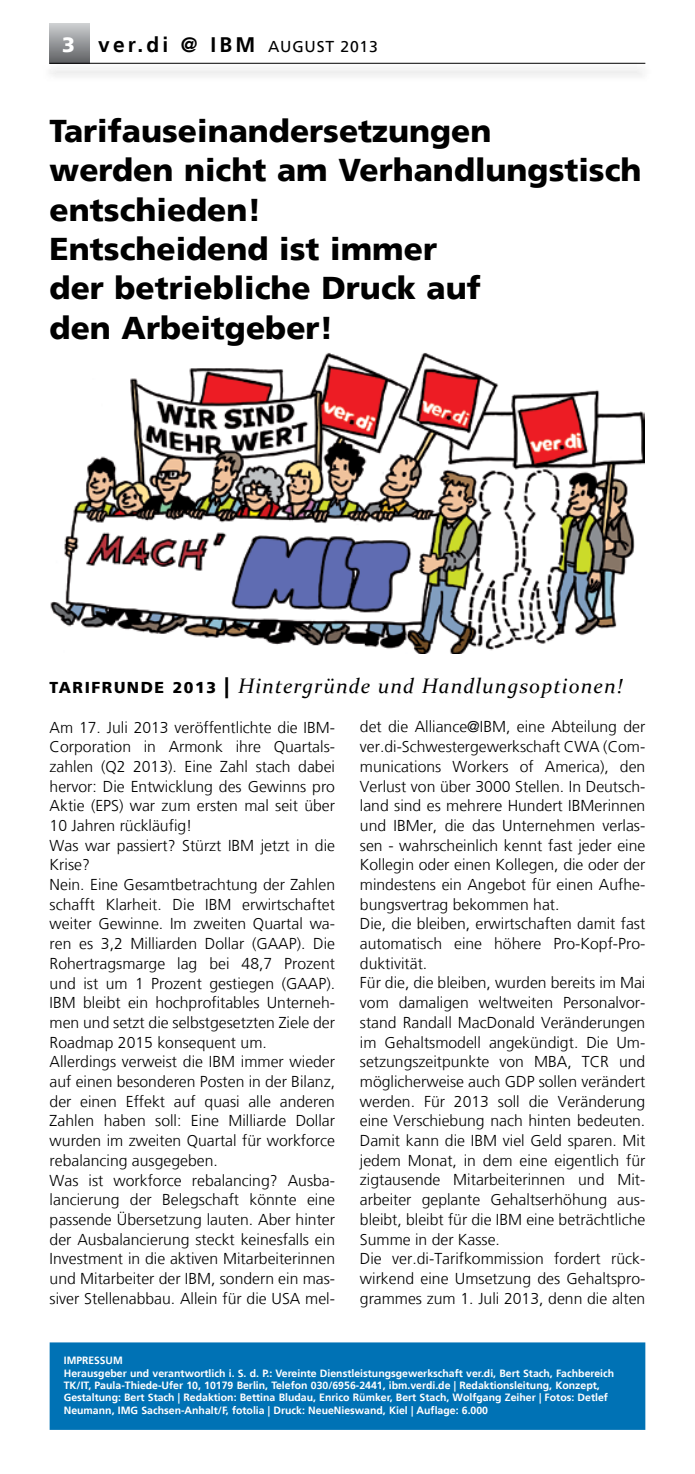
<style>
.page{position:relative;width:695px;height:1474px;background:#fff}
.page>*{position:absolute;margin:0;border:0;box-sizing:border-box;transform-origin:0 0}
.t1{font:900 31.5px/39.4px "Frutiger";color:#000}
.t2{font:italic 21px "Constantia";letter-spacing:.05em;color:#000}
.t3{font:700 21px "Frutiger";letter-spacing:.15em;color:#000}
.t4{font:300 15.75px/19.6px "Frutiger";color:#000}
.t5{font:700 10.5px/12.2px "Frutiger";color:#fff}
.s1{font-weight:900;color:#fff}
.s2{font-weight:400;font-size:15.75px}
.s3{font-family:"Frutiger";font-weight:900;font-style:normal;font-size:15.75px}
.s4{font-family:"Frutiger";font-weight:900;font-style:normal}
</style>
<div class="page">
<div style="left:50px;top:24px;width:39px;height:39px;background:linear-gradient(to bottom,#cbcdcf,#5f6063)"></div>
<div style="left:42px;top:62px;width:611px;height:20px;background:#f5f5f5"></div>
<hr style="left:50px;top:63px;width:595px;height:1px;background:#000">
<div style="left:50px;top:1343px;width:594px;height:85px;background:#0072b5"></div>
<div style="left:50px;top:1342px;width:595px;height:87px;border:2px solid #0072b5"></div>
<img style="left:50px;top:352px;width:594px;height:301px">
<h2 class="t3" style="left:62px;top:32px;width:317px"><span class="s1">3</span> ver.di @ IBM <span class="s2">AUGUST 2013</span></h2>
<h1 class="t1" style="left:50px;top:111px;width:593px">Tarifauseinandersetzungen<br>werden nicht am Verhandlungstisch entschieden!<br>Entscheidend ist immer<br>der betriebliche Druck auf<br>den Arbeitgeber!</h1>
<h2 class="t2" style="left:50px;top:671px;width:574px"><span class="s3">TARIFRUNDE 2013</span> <span class="s4">|</span> Hintergründe und Handlungsoptionen!</h2>
<p class="t4" style="left:50px;top:717px;width:287px">Am 17. Juli 2013 veröffentlichte die IBM-Corporation in Armonk ihre Quartals&shy;zahlen (Q2 2013). Eine Zahl stach dabei hervor: Die Entwicklung des Gewinns pro Aktie (EPS) war zum ersten mal seit über 10 Jahren rückläufig!<br>Was war passiert? Stürzt IBM jetzt in die Krise?<br>Nein. Eine Gesamtbetrachtung der Zahlen schafft Klarheit. Die IBM erwirtschaftet weiter Gewinne. Im zweiten Quartal wa&shy;ren es 3,2 Milliarden Dollar (GAAP). Die Rohertragsmarge lag bei 48,7 Prozent und ist um 1 Prozent gestiegen (GAAP).<br>IBM bleibt ein hochprofitables Unterneh&shy;men und setzt die selbstgesetzten Ziele der Roadmap 2015 konsequent um.<br>Allerdings verweist die IBM immer wieder auf einen besonderen Posten in der Bilanz, der einen Effekt auf quasi alle anderen Zahlen haben soll: Eine Milliarde Dollar wurden im zweiten Quartal für workforce rebalancing ausgegeben.<br>Was ist workforce rebalancing? Ausba&shy;lancierung der Belegschaft könnte eine passende Übersetzung lauten. Aber hinter der Ausbalancierung steckt keinesfalls ein Investment in die aktiven Mitarbeiterinnen und Mitarbeiter der IBM, sondern ein mas&shy;siver Stellenabbau. Allein für die USA mel-</p>
<p class="t4" style="left:360px;top:717px;width:287px">det die Alliance@IBM, eine Abteilung der ver.di-Schwestergewerkschaft CWA (Com&shy;munications Workers of America), den Verlust von über 3000 Stellen. In Deutsch&shy;land sind es mehrere Hundert IBMerinnen und IBMer, die das Unternehmen verlas&shy;sen - wahrscheinlich kennt fast jeder eine Kollegin oder einen Kollegen, die oder der mindestens ein Angebot für einen Aufhe&shy;bungsvertrag bekommen hat.<br>Die, die bleiben, erwirtschaften damit fast automatisch eine höhere Pro-Kopf-Pro&shy;duktivität.<br>Für die, die bleiben, wurden bereits im Mai vom damaligen weltweiten Personalvor&shy;stand Randall MacDonald Veränderungen im Gehaltsmodell angekündigt. Die Um&shy;setzungszeitpunkte von MBA, TCR und möglicherweise auch GDP sollen verändert werden. Für 2013 soll die Veränderung eine Verschiebung nach hinten bedeuten.<br>Damit kann die IBM viel Geld sparen. Mit jedem Monat, in dem eine eigentlich für zigtausende Mitarbeiterinnen und Mit&shy;arbeiter geplante Gehaltserhöhung aus&shy;bleibt, bleibt für die IBM eine beträchtliche Summe in der Kasse.<br>Die ver.di-Tarifkommission fordert rück&shy;wirkend eine Umsetzung des Gehaltspro&shy;grammes zum 1. Juli 2013, denn die alten</p>
<p class="t5" style="left:64px;top:1354px;width:552px">IMPRESSUM<br>Herausgeber und verantwortlich i. S. d. P.: Vereinte Dienstleistungsgewerkschaft ver.di, Bert Stach, Fachbereich TK/IT, Paula-Thiede-Ufer 10, 10179 Berlin, Telefon 030/6956-2441, ibm.verdi.de | Redaktionsleitung, Konzept, Gestaltung: Bert Stach | Redaktion: Bettina Bludau, Enrico Rümker, Bert Stach, Wolfgang Zeiher | Fotos: Detlef Neumann, IMG Sachsen-Anhalt/F, fotolia | Druck: NeueNieswand, Kiel | Auflage: 6.000</p>
</div>
